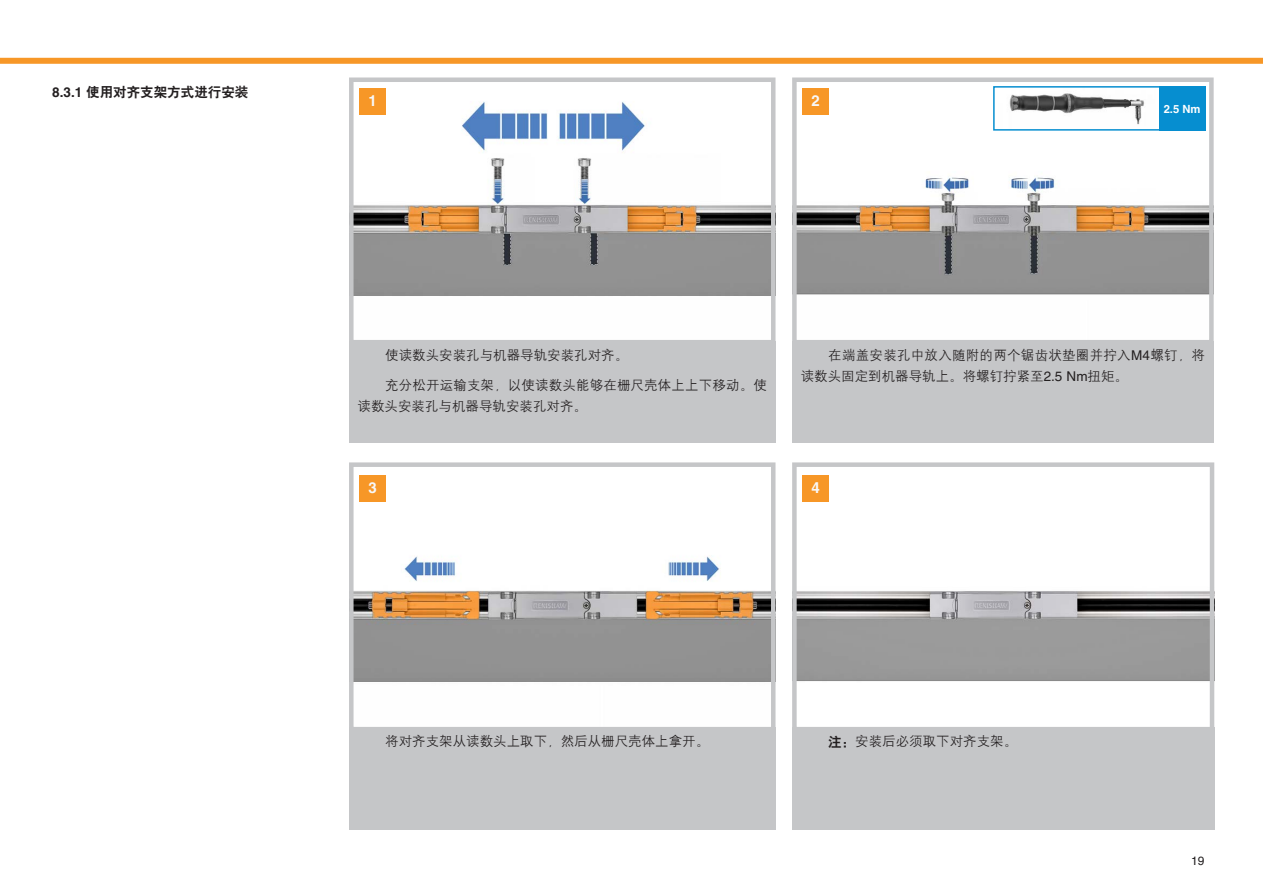
<style>
.page{position:relative;width:1263px;height:893px;background:#fff}
.page>*{position:absolute;margin:0;border:0;box-sizing:border-box;transform-origin:0 0}
.Numbers_10_bold_whit{font:700 15px "Helvetica LT Pro";color:#f8f8f9}
.Text_8_on_11_Roman{font:13.5px/21px "H Yg 2 gj";color:#231f20}
.Text_8_on_11_Roman-2{font:13.5px/21px "H Yg 2 gj";letter-spacing:.02em;color:#231f20}
.t1{font:13.5px "H Yb 2 gj";color:#231f20}
.t2{font:12px "Helvetica LT Pro";color:#231f20}
.Annotation_7_5_white{font:700 11.25px "Helvetica LT Pro";color:#fff}
.s1{font-family:"Helvetica LT Pro";font-weight:700}
.s2{font-family:"Helvetica LT Pro"}
.s3{font-family:"H Yb 2 gj"}
</style>
<div class="page">
<div style="left:0;top:58px;width:1263px;height:6px;background:#f79727"></div>
<img style="left:797px;top:86px;width:412px;height:209px">
<div style="left:792px;top:77px;width:422px;height:267px;border:4px solid #c5c6c8"></div>
<img style="left:354px;top:101px;width:416px;height:195px">
<div style="left:349px;top:77px;width:426px;height:267px;border:4px solid #c5c6c8"></div>
<img style="left:354px;top:555px;width:416px;height:127px">
<div style="left:349px;top:462px;width:426px;height:269px;border:4px solid #c5c6c8"></div>
<img style="left:797px;top:591px;width:412px;height:90px">
<div style="left:792px;top:462px;width:422px;height:269px;border:4px solid #c5c6c8"></div>
<div style="left:349px;top:341px;width:426px;height:101px;background:#c5c6c8"></div>
<div style="left:792px;top:341px;width:422px;height:101px;background:#c5c6c8"></div>
<div style="left:349px;top:727px;width:426px;height:102px;background:#c5c6c8"></div>
<div style="left:792px;top:727px;width:422px;height:102px;background:#c5c6c8"></div>
<div style="left:359px;top:88px;width:27px;height:27px;background:#f79727"></div>
<div style="left:802px;top:88px;width:27px;height:27px;background:#f79727"></div>
<div style="left:359px;top:475px;width:27px;height:27px;background:#f79727"></div>
<div style="left:802px;top:475px;width:27px;height:27px;background:#f79727"></div>
<svg style="left:992px;top:86px;width:167px;height:45px"></svg>
<div style="left:1159px;top:86px;width:46px;height:45px;background:#068ed0"></div>
<p class="t1" style="left:52px;top:85px;width:198px"><span class="s1">8.3.1</span> 使用对齐支架方式进行安装</p>
<p class="Numbers_10_bold_whit" style="left:368px;top:92px;width:10px">1</p>
<p class="Numbers_10_bold_whit" style="left:811px;top:92px;width:10px">2</p>
<p class="Annotation_7_5_white" style="left:1164px;top:102px;width:38px">2.5 Nm</p>
<p class="Text_8_on_11_Roman" style="left:385px;top:344px;width:244px">使读数头安装孔与机器导轨安装孔对齐。</p>
<p class="Text_8_on_11_Roman" style="left:358px;top:374px;width:411px;text-indent:28px">充分松开运输支架，以使读数头能够在栅尺壳体上上下移动。使读数头安装孔与机器导轨安装孔对齐。</p>
<p class="Text_8_on_11_Roman-2" style="left:801px;top:344px;width:406px;text-indent:28px">在端盖安装孔中放入随附的两个锯齿状垫圈并拧入<span class="s2">M4</span>螺钉，将读数头固定到机器导轨上。将螺钉拧紧至<span class="s2">2.5 Nm</span>扭矩。</p>
<p class="Numbers_10_bold_whit" style="left:368px;top:479px;width:10px">3</p>
<p class="Numbers_10_bold_whit" style="left:811px;top:479px;width:10px">4</p>
<p class="Text_8_on_11_Roman" style="left:385px;top:731px;width:325px">将对齐支架从读数头上取下，然后从栅尺壳体上拿开。</p>
<p class="Text_8_on_11_Roman" style="left:828px;top:731px;width:190px"><span class="s3">注：</span>安装后必须取下对齐支架。</p>
<p class="t2" style="left:1191px;top:854px;width:15px">19</p>
</div>
